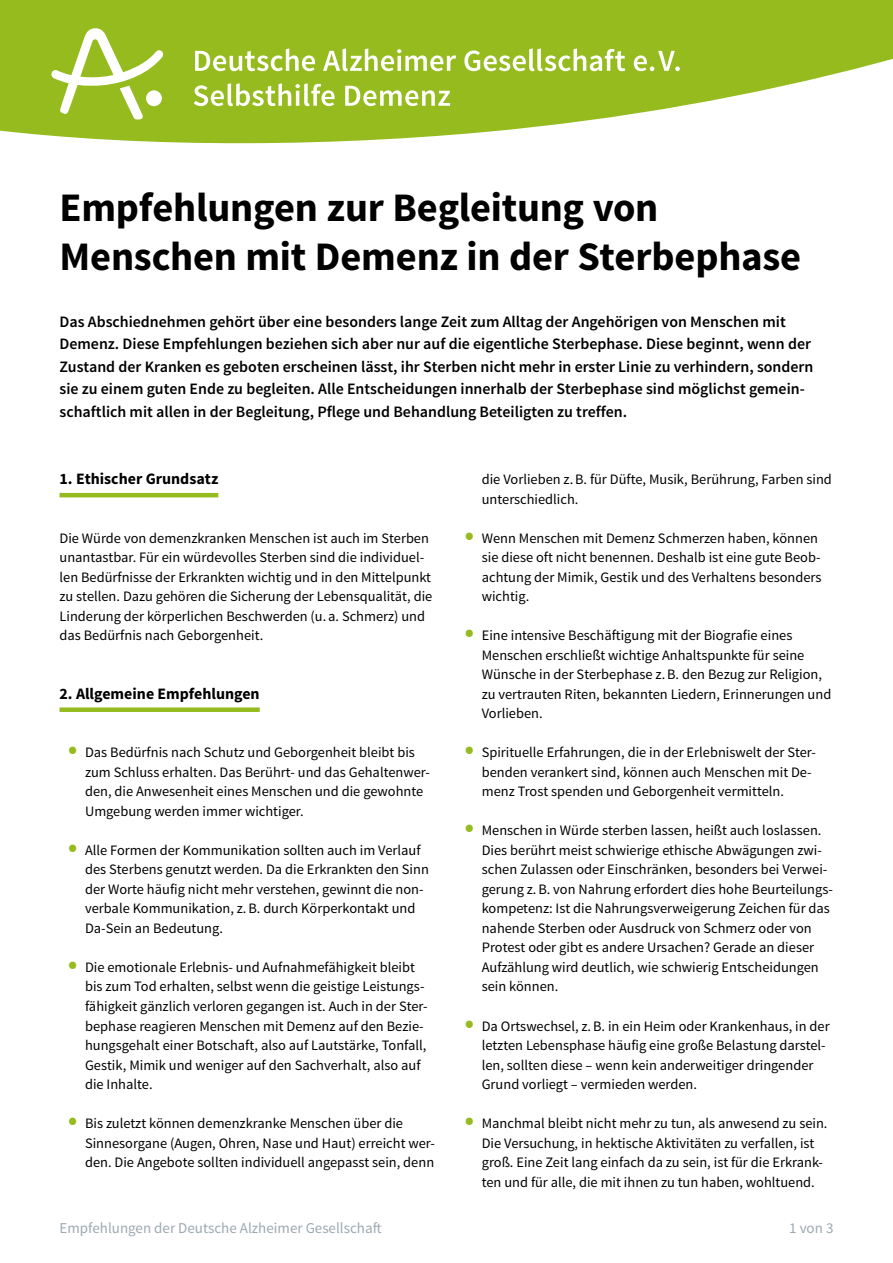
<style>
.page{position:relative;width:893px;height:1263px;background:#fff}
.page>*{position:absolute;margin:0;border:0;box-sizing:border-box;transform-origin:0 0}
.Headline_27{font:700 40.5px/48.8px "Source Sans Pro";letter-spacing:-.005em;color:#000}
.zusammenfassung{font:600 15.9px/22.5px "Source Sans Pro";color:#000}
.Zwischenüberschrift{font:700 15.9px "Source Sans Pro";color:#000}
.t1{font:15px "Source Sans Pro";color:#9ca9b1}
.fließtext_ohne{font:14.4px/19.5px "Source Sans Pro";color:#000}
.s1{font-weight:900;font-size:25.5px;color:#95bb1e}
</style>
<div class="page">
<svg style="left:0;top:0;width:893px;height:143px;fill:#95bb1e"></svg>
<svg style="left:51px;top:28px;width:112px;height:92px"></svg>
<svg style="left:195px;top:48px;width:120px;height:23px"></svg>
<svg style="left:323px;top:48px;width:133px;height:23px"></svg>
<svg style="left:464px;top:48px;width:161px;height:23px"></svg>
<svg style="left:634px;top:51px;width:46px;height:20px"></svg>
<svg style="left:194px;top:83px;width:141px;height:23px"></svg>
<svg style="left:345px;top:86px;width:105px;height:20px"></svg>
<hr style="left:60px;top:493px;width:158px;height:4px;background:#95bb1e">
<div style="left:60px;top:707px;width:200px;height:5px;background:#95bb1e"></div>
<p class="Headline_27" style="left:60px;top:185px;width:743px">Empfehlungen zur Begleitung von<br>Menschen mit Demenz in der Sterbephase</p>
<p class="zusammenfassung" style="left:60px;top:311px;width:755px">Das Abschiednehmen gehört über eine besonders lange Zeit zum Alltag der Angehörigen von Menschen mit Demenz. Diese Empfehlungen beziehen sich aber nur auf die eigentliche Sterbephase. Diese beginnt, wenn der Zustand der Kranken es geboten erscheinen lässt, ihr Sterben nicht mehr in erster Linie zu verhindern, sondern sie zu einem guten Ende zu begleiten. Alle Entscheidungen innerhalb der Sterbephase sind möglichst gemein&shy;schaftlich mit allen in der Begleitung, Pflege und Behandlung Beteiligten zu treffen.</p>
<p class="Zwischenüberschrift" style="left:60px;top:469px;width:160px">1. Ethischer Grundsatz</p>
<p class="fließtext_ohne" style="left:60px;top:529px;width:374px">Die Würde von demenzkranken Menschen ist auch im Sterben unantastbar. Für ein würdevolles Sterben sind die individuel&shy;len Bedürfnisse der Erkrankten wichtig und in den Mittelpunkt zu stellen. Dazu gehören die Sicherung der Lebensqualität, die Linderung der körperlichen Beschwerden (u.a. Schmerz) und das Bedürfnis nach Geborgenheit.</p>
<p class="Zwischenüberschrift" style="left:60px;top:683px;width:202px">2. Allgemeine Empfehlungen</p>
<p class="fließtext_ohne" style="left:85px;top:743px;width:346px;text-indent:-17px"><span class="s1">•</span> Das Bedürfnis nach Schutz und Geborgenheit bleibt bis zum Schluss erhalten. Das Berührt- und das Gehaltenwer&shy;den, die Anwesenheit eines Menschen und die gewohnte Umgebung werden immer wichtiger.</p>
<p class="fließtext_ohne" style="left:85px;top:841px;width:345px;text-indent:-17px"><span class="s1">•</span> Alle Formen der Kommunikation sollten auch im Verlauf des Sterbens genutzt werden. Da die Erkrankten den Sinn der Worte häufig nicht mehr verstehen, gewinnt die non&shy;verbale Kommunikation, z.B. durch Körperkontakt und Da-Sein an Bedeutung.</p>
<p class="fließtext_ohne" style="left:85px;top:958px;width:344px;text-indent:-17px"><span class="s1">•</span> Die emotionale Erlebnis- und Aufnahmefähigkeit bleibt bis zum Tod erhalten, selbst wenn die geistige Leistungs&shy;fähigkeit gänzlich verloren gegangen ist. Auch in der Ster&shy;bephase reagieren Menschen mit Demenz auf den Bezie&shy;hungsgehalt einer Botschaft, also auf Lautstärke, Tonfall, Gestik, Mimik und weniger auf den Sachverhalt, also auf die Inhalte.</p>
<p class="fließtext_ohne" style="left:85px;top:1114px;width:351px;text-indent:-17px"><span class="s1">•</span> Bis zuletzt können demenzkranke Menschen über die<br>Sinnesorgane (Augen, Ohren, Nase und Haut) erreicht wer&shy;den. Die Angebote sollten individuell angepasst sein, denn</p>
<p class="fließtext_ohne" style="left:482px;top:470px;width:352px">die Vorlieben z.B. für Düfte, Musik, Berührung, Farben sind unterschiedlich.</p>
<p class="fließtext_ohne" style="left:482px;top:529px;width:341px;text-indent:-17px"><span class="s1">•</span> Wenn Menschen mit Demenz Schmerzen haben, können sie diese oft nicht benennen. Deshalb ist eine gute Beob&shy;achtung der Mimik, Gestik und des Verhaltens besonders wichtig.</p>
<p class="fließtext_ohne" style="left:482px;top:626px;width:351px;text-indent:-17px"><span class="s1">•</span> Eine intensive Beschäftigung mit der Biografie eines Menschen erschließt wichtige Anhaltspunkte für seine Wünsche in der Sterbephase z.B. den Bezug zur Religion, zu vertrauten Riten, bekannten Liedern, Erinnerungen und Vorlieben.</p>
<p class="fließtext_ohne" style="left:482px;top:743px;width:336px;text-indent:-17px"><span class="s1">•</span> Spirituelle Erfahrungen, die in der Erlebniswelt der Ster&shy;benden verankert sind, können auch Menschen mit De&shy;menz Trost spenden und Geborgenheit vermitteln.</p>
<p class="fließtext_ohne" style="left:482px;top:821px;width:353px;text-indent:-17px"><span class="s1">•</span> Menschen in Würde sterben lassen, heißt auch loslassen.<br>Dies berührt meist schwierige ethische Abwägungen zwi&shy;schen Zulassen oder Einschränken, besonders bei Verwei&shy;gerung z.B. von Nahrung erfordert dies hohe Beurteilungs&shy;kompetenz: Ist die Nahrungsverweigerung Zeichen für das nahende Sterben oder Ausdruck von Schmerz oder von Protest oder gibt es andere Ursachen? Gerade an dieser Aufzählung wird deutlich, wie schwierig Entscheidungen sein können.</p>
<p class="fließtext_ohne" style="left:482px;top:1016px;width:349px;text-indent:-17px"><span class="s1">•</span> Da Ortswechsel, z.B. in ein Heim oder Krankenhaus, in der letzten Lebensphase häufig eine große Belastung darstel&shy;len, sollten diese – wenn kein anderweitiger dringender Grund vorliegt – vermieden werden.</p>
<p class="fließtext_ohne" style="left:482px;top:1114px;width:347px;text-indent:-17px"><span class="s1">•</span> Manchmal bleibt nicht mehr zu tun, als anwesend zu sein.<br>Die Versuchung, in hektische Aktivitäten zu verfallen, ist groß. Eine Zeit lang einfach da zu sein, ist für die Erkrank&shy;ten und für alle, die mit ihnen zu tun haben, wohltuend.</p>
<p class="t1" style="left:60px;top:1219px;width:324px">Empfehlungen der Deutsche Alzheimer Gesellschaft</p>
<p class="t1" style="left:789px;top:1219px;width:46px">1 von 3</p>
</div>
